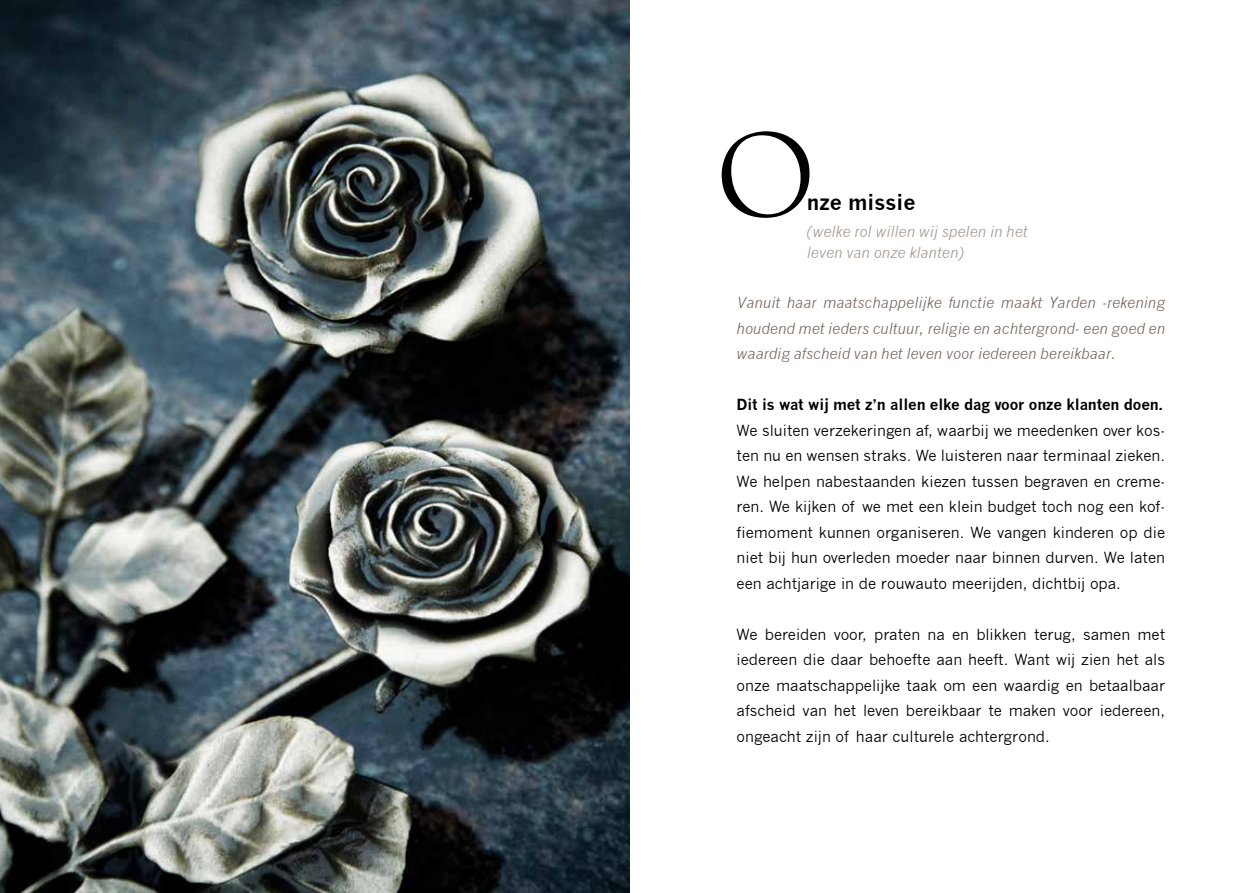
<style>
.page{position:relative;width:1259px;height:893px;background:#fff}
.page>*{position:absolute;margin:0;border:0;box-sizing:border-box;transform-origin:0 0}
.t1{font:124.8px "Goudy Old Style T";color:#000}
.t2{font:700 21px "News Gothic";color:#000}
.t3{font:15px/25.5px "News Gothic";color:#000;text-align:justify}
.t4{font:italic 15px/25.5px "News Gothic";color:#77675e;text-align:justify}
.t5{font:700 15px "News Gothic";letter-spacing:-.01em;color:#000}
.t6{font:italic 15px/21px "News Gothic";color:#a5988e}
</style>
<div class="page">
<img style="left:0;top:0;width:629px;height:893px">
<h1 class="t1" style="left:716px;top:107px;width:99px">O</h1>
<h2 class="t2" style="left:807px;top:190px;width:110px">nze missie</h2>
<p class="t6" style="left:807px;top:221px;width:222px">(welke rol willen wij spelen in het leven van onze klanten)</p>
<p class="t4" style="left:736px;top:290px;width:430px">Vanuit haar maatschappelijke functie maakt Yarden -rekening houdend met ieders cultuur, religie en achtergrond- een goed en waardig afscheid van het leven voor iedereen bereikbaar.</p>
<p class="t5" style="left:736px;top:395px;width:428px">Dit is wat wij met z’n allen elke dag voor onze klanten doen.</p>
<p class="t3" style="left:736px;top:417px;width:430px">We sluiten verzekeringen af, waarbij we meedenken over kos&shy;ten nu en wensen straks. We luisteren naar terminaal zieken.<br>We helpen nabestaanden kiezen tussen begraven en creme&shy;ren. We kijken of we met een klein budget toch nog een kof&shy;fiemoment kunnen organiseren. We vangen kinderen op die niet bij hun overleden moeder naar binnen durven. We laten een achtjarige in de rouwauto meerijden, dichtbij opa.</p>
<p class="t3" style="left:736px;top:621px;width:430px">We bereiden voor, praten na en blikken terug, samen met iedereen die daar behoefte aan heeft. Want wij zien het als onze maatschappelijke taak om een waardig en betaalbaar afscheid van het leven bereikbaar te maken voor iedereen, ongeacht zijn of haar culturele achtergrond.</p>
</div>
